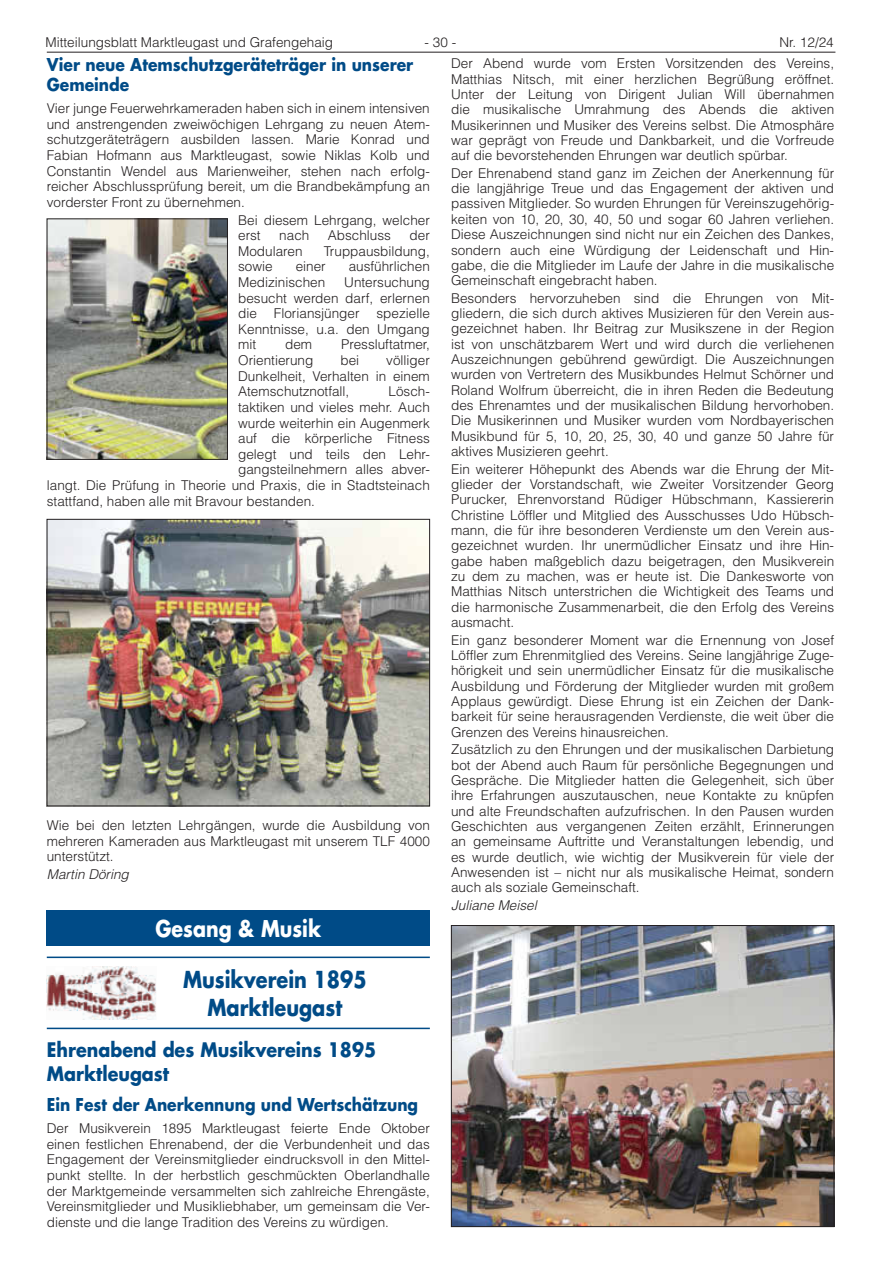
<style>
.page{position:relative;width:881px;height:1263px;background:#fff}
.page>*{position:absolute;margin:0;border:0;box-sizing:border-box;transform-origin:0 0}
.t1{font:700 22.8px/27.3px "Futura LT";color:#004b87;text-align:center;scale:.85 1}
.t2{font:700 22.5px "Futura LT";color:#fff;scale:.85 1}
.t3{font:700 19.5px/24px "Futura LT";color:#004b87;scale:.9 1}
.t4{font:700 17.25px/20.1px "Futura LT";color:#004b87;scale:.9 1}
.t5{font:300 13.5px/15.3px "Helvetica LT";color:#231f20;text-align:justify}
.t6{font:italic 300 13.5px "Helvetica LT";color:#231f20}
</style>
<div class="page">
<hr style="left:47px;top:52px;width:788px;height:1px;background:#231f20">
<img style="left:453px;top:927px;width:378px;height:298px">
<div style="left:451px;top:925px;width:382px;height:302px;border:1px solid #231f20"></div>
<div style="left:47px;top:910px;width:382px;height:35px;background:#004b87"></div>
<img style="left:49px;top:221px;width:176px;height:237px">
<div style="left:47px;top:219px;width:180px;height:241px;border:1px solid #231f20"></div>
<img style="left:49px;top:521px;width:378px;height:283px">
<div style="left:47px;top:519px;width:382px;height:287px;border:1px solid #231f20"></div>
<hr style="left:47px;top:956px;width:382px;height:2px;background:#004b87">
<hr style="left:47px;top:1028px;width:382px;height:1px;background:#004b87">
<img style="left:47px;top:966px;width:109px;height:54px">
<p class="t5" style="left:45px;top:34px;width:289px">Mitteilungsblatt Marktleugast und Grafengehaig</p>
<p class="t5" style="left:424px;top:34px;width:33px">- 30 -</p>
<p class="t5" style="left:451px;top:31px;width:384px;line-height:21.3px;text-align:right">Nr. 12/24<br>Der Abend wurde vom Ersten Vorsitzenden des Vereins,</p>
<p class="t5" style="left:451px;top:71px;width:384px">Matthias Nitsch, mit einer herzlichen Begrüßung eröffnet.<br>Unter der Leitung von Dirigent Julian Will übernahmen die musikalische Umrahmung des Abends die aktiven Musikerinnen und Musiker des Vereins selbst. Die Atmosphäre war geprägt von Freude und Dankbarkeit, und die Vorfreude auf die bevorstehenden Ehrungen war deutlich spürbar.</p>
<p class="t5" style="left:451px;top:165px;width:384px">Der Ehrenabend stand ganz im Zeichen der Anerkennung für die langjährige Treue und das Engagement der aktiven und passiven Mitglieder. So wurden Ehrungen für Vereinszugehörig&shy;keiten von 10, 20, 30, 40, 50 und sogar 60 Jahren verliehen.<br>Diese Auszeichnungen sind nicht nur ein Zeichen des Dankes, sondern auch eine Würdigung der Leidenschaft und Hin&shy;gabe, die die Mitglieder im Laufe der Jahre in die musikalische Gemeinschaft eingebracht haben.</p>
<p class="t5" style="left:451px;top:290px;width:384px">Besonders hervorzuheben sind die Ehrungen von Mit&shy;gliedern, die sich durch aktives Musizieren für den Verein aus&shy;gezeichnet haben. Ihr Beitrag zur Musikszene in der Region ist von unschätzbarem Wert und wird durch die verliehenen Auszeichnungen gebührend gewürdigt. Die Auszeichnungen wurden von Vertretern des Musikbundes Helmut Schörner und Roland Wolfrum überreicht, die in ihren Reden die Bedeutung des Ehrenamtes und der musikalischen Bildung hervorhoben.<br>Die Musikerinnen und Musiker wurden vom Nordbayerischen Musikbund für 5, 10, 20, 25, 30, 40 und ganze 50 Jahre für aktives Musizieren geehrt.</p>
<p class="t5" style="left:451px;top:461px;width:384px">Ein weiterer Höhepunkt des Abends war die Ehrung der Mit&shy;glieder der Vorstandschaft, wie Zweiter Vorsitzender Georg Purucker, Ehrenvorstand Rüdiger Hübschmann, Kassiererin Christine Löffler und Mitglied des Ausschusses Udo Hübsch&shy;mann, die für ihre besonderen Verdienste um den Verein aus&shy;gezeichnet wurden. Ihr unermüdlicher Einsatz und ihre Hin&shy;gabe haben maßgeblich dazu beigetragen, den Musikverein zu dem zu machen, was er heute ist. Die Dankesworte von Matthias Nitsch unterstrichen die Wichtigkeit des Teams und die harmonische Zusammenarbeit, die den Erfolg des Vereins ausmacht.</p>
<p class="t5" style="left:451px;top:632px;width:384px">Ein ganz besonderer Moment war die Ernennung von Josef Löffler zum Ehrenmitglied des Vereins. Seine langjährige Zuge&shy;hörigkeit und sein unermüdlicher Einsatz für die musikalische Ausbildung und Förderung der Mitglieder wurden mit großem Applaus gewürdigt. Diese Ehrung ist ein Zeichen der Dank&shy;barkeit für seine herausragenden Verdienste, die weit über die Grenzen des Vereins hinausreichen.</p>
<p class="t5" style="left:451px;top:742px;width:384px">Zusätzlich zu den Ehrungen und der musikalischen Darbietung bot der Abend auch Raum für persönliche Begegnungen und Gespräche. Die Mitglieder hatten die Gelegenheit, sich über ihre Erfahrungen auszutauschen, neue Kontakte zu knüpfen und alte Freundschaften aufzufrischen. In den Pausen wurden Geschichten aus vergangenen Zeiten erzählt, Erinnerungen an gemeinsame Auftritte und Veranstaltungen lebendig, und es wurde deutlich, wie wichtig der Musikverein für viele der Anwesenden ist – nicht nur als musikalische Heimat, sondern auch als soziale Gemeinschaft.</p>
<p class="t6" style="left:451px;top:897px;width:87px">Juliane Meisel</p>
<p class="t4" style="left:47px;top:54px;width:408px">Vier neue Atemschutzgeräteträger in unserer<br>Gemeinde</p>
<p class="t5" style="left:47px;top:101px;width:384px">Vier junge Feuerwehrkameraden haben sich in einem intensiven und anstrengenden zweiwöchigen Lehrgang zu neuen Atem&shy;schutzgeräteträgern ausbilden lassen. Marie Konrad und Fabian Hofmann aus Marktleugast, sowie Niklas Kolb und Constantin Wendel aus Marienweiher, stehen nach erfolg&shy;reicher Abschlussprüfung bereit, um die Brandbekämpfung an vorderster Front zu übernehmen.</p>
<p class="t5" style="left:238px;top:212px;width:193px">Bei diesem Lehrgang, welcher erst</p>
<p class="t5" style="left:279px;top:228px;width:32px">nach</p>
<p class="t5" style="left:328px;top:228px;width:65px">Abschluss</p>
<p class="t5" style="left:409px;top:228px;width:22px">der</p>
<p class="t5" style="left:238px;top:243px;width:66px">Modularen</p>
<p class="t5" style="left:323px;top:243px;width:108px">Truppausbildung,</p>
<p class="t5" style="left:238px;top:259px;width:36px">sowie</p>
<p class="t5" style="left:295px;top:259px;width:32px">einer</p>
<p class="t5" style="left:348px;top:259px;width:83px">ausführlichen</p>
<p class="t5" style="left:238px;top:274px;width:89px">Medizinischen</p>
<p class="t5" style="left:238px;top:274px;width:193px;text-indent:106px">Untersuchung besucht werden darf, erlernen die</p>
<p class="t5" style="left:238px;top:305px;width:193px;text-indent:138px">spezielle Kenntnisse, u.a. den Umgang mit</p>
<p class="t5" style="left:274px;top:306px;width:87px">Floriansjünger</p>
<p class="t5" style="left:285px;top:337px;width:28px">dem</p>
<p class="t5" style="left:341px;top:337px;width:90px">Pressluftatmer,</p>
<p class="t5" style="left:238px;top:352px;width:77px">Orientierung</p>
<p class="t5" style="left:340px;top:352px;width:20px">bei</p>
<p class="t5" style="left:238px;top:352px;width:193px;text-indent:148px">völliger Dunkelheit, Verhalten in einem Atemschutznotfall,</p>
<p class="t5" style="left:388px;top:384px;width:43px">Lösch-</p>
<p class="t5" style="left:238px;top:399px;width:193px">taktiken und vieles mehr. Auch</p>
<p class="t5" style="left:238px;top:415px;width:193px">wurde weiterhin ein Augenmerk</p>
<p class="t5" style="left:238px;top:430px;width:193px">auf die körperliche Fitness</p>
<p class="t5" style="left:238px;top:446px;width:193px">gelegt und teils den Lehr-</p>
<p class="t5" style="left:238px;top:462px;width:193px">gangsteilnehmern alles abver-</p>
<p class="t5" style="left:47px;top:477px;width:384px">langt. Die Prüfung in Theorie und Praxis, die in Stadtsteinach</p>
<p class="t5" style="left:47px;top:493px;width:269px">stattfand, haben alle mit Bravour bestanden.</p>
<p class="t5" style="left:47px;top:817px;width:384px">Wie bei den letzten Lehrgängen, wurde die Ausbildung von mehreren Kameraden aus Marktleugast mit unserem TLF 4000 unterstützt.</p>
<p class="t6" style="left:47px;top:866px;width:84px">Martin Döring</p>
<h2 class="t2" style="left:155px;top:914px;width:196px">Gesang &amp; Musik</h2>
<h1 class="t1" style="left:183px;top:966px;width:218px">Musikverein 1895<br>Marktleugast</h1>
<h3 class="t3" style="left:47px;top:1037px;width:367px">Ehrenabend des Musikvereins 1895<br>Marktleugast</h3>
<p class="t4" style="left:47px;top:1094px;width:414px">Ein Fest der Anerkennung und Wertschätzung</p>
<p class="t5" style="left:47px;top:1120px;width:384px">Der Musikverein 1895 Marktleugast feierte Ende Oktober einen festlichen Ehrenabend, der die Verbundenheit und das Engagement der Vereinsmitglieder eindrucksvoll in den Mittel&shy;punkt stellte. In der herbstlich geschmückten Oberlandhalle der Marktgemeinde versammelten sich zahlreiche Ehrengäste, Vereinsmitglieder und Musikliebhaber, um gemeinsam die Ver&shy;dienste und die lange Tradition des Vereins zu würdigen.</p>
</div>
